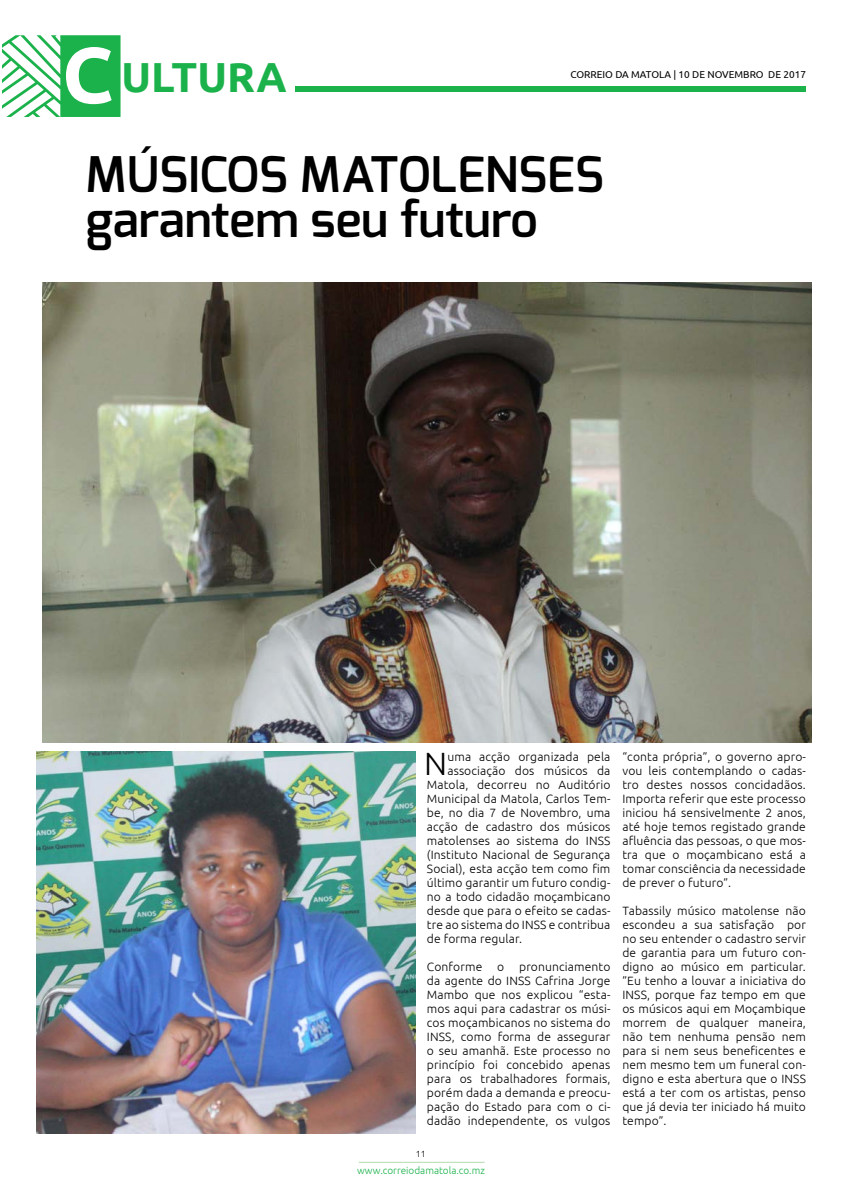
<style>
.page{position:relative;width:842px;height:1191px;background:#fff}
.page>*{position:absolute;margin:0;border:0;box-sizing:border-box;transform-origin:0 0}
.t1{font:600 49px/45px "Exo";color:#000}
.t2{font:700 42px "Ubuntu";color:#1bb24b}
.t3{font:300 32.2px "Ubuntu";color:#000}
.t4{font:300 12px/14px "Ubuntu";letter-spacing:.01em;color:#000;text-align:justify}
.t5{font:10px "Ubuntu";color:#000}
.t6{font:300 10px "Ubuntu";color:#1bb24b}
.t7{font:300 9px "Ubuntu";color:#000}
.s1{font-size:79px;color:#fff}
</style>
<div class="page">
<svg style="left:2px;top:35px;width:119px;height:82px"></svg>
<hr style="left:359px;top:1161px;width:126px;height:1px;background:#b4dbb0">
<div style="left:295px;top:86px;width:511px;height:5px;background:#1bb24b"></div>
<img style="left:43px;top:282px;width:768px;height:461px">
<img style="left:36px;top:751px;width:379px;height:382px">
<h2 class="t2" style="left:62px;top:52px;width:226px"><span class="s1">C</span> ULTURA</h2>
<p class="t5" style="left:570px;top:69px;width:237px">CORREIO DA MATOLA | 10 DE NOVEMBRO DE 2017</p>
<h1 class="t1" style="left:86px;top:151px;width:519px">MÚSICOS MATOLENSES garantem seu futuro</h1>
<h3 class="t3" style="left:424px;top:744px;width:25px">N</h3>
<p class="t4" style="left:447px;top:749px;width:165px">uma acção organizada pela</p>
<p class="t4" style="left:447px;top:763px;width:165px">associação dos músicos da</p>
<p class="t4" style="left:427px;top:777px;width:185px">Matola, decorreu no Auditório</p>
<p class="t4" style="left:427px;top:791px;width:185px">Municipal da Matola, Carlos Tem-</p>
<p class="t4" style="left:427px;top:805px;width:185px">be, no dia 7 de Novembro, uma</p>
<p class="t4" style="left:427px;top:819px;width:185px">acção de cadastro dos músicos</p>
<p class="t4" style="left:427px;top:833px;width:185px">matolenses ao sistema do INSS</p>
<p class="t4" style="left:427px;top:847px;width:185px">(Instituto Nacional de Segurança</p>
<p class="t4" style="left:427px;top:861px;width:185px">Social), esta acção tem como fim</p>
<p class="t4" style="left:427px;top:875px;width:185px">último garantir um futuro condig-</p>
<p class="t4" style="left:427px;top:889px;width:185px">no a todo cidadão moçambicano</p>
<p class="t4" style="left:427px;top:903px;width:185px">desde que para o efeito se cadas-</p>
<p class="t4" style="left:427px;top:917px;width:185px">tre ao sistema do INSS e contribua</p>
<p class="t4" style="left:427px;top:931px;width:97px">de forma regular.</p>
<p class="t4" style="left:427px;top:959px;width:185px">Conforme o pronunciamento da agente do INSS Cafrina Jorge Mambo que nos explicou “esta&shy;mos aqui para cadastrar os músi&shy;cos moçambicanos no sistema do INSS, como forma de assegurar o seu amanhã. Este processo no princípio foi concebido apenas para os trabalhadores formais, porém dada a demanda e preocu&shy;pação do Estado para com o ci&shy;dadão independente, os vulgos</p>
<p class="t7" style="left:416px;top:1148px;width:12px">11</p>
<p class="t6" style="left:357px;top:1164px;width:129px">www.correiodamatola.co.mz</p>
<p class="t4" style="left:622px;top:749px;width:185px">“conta própria”, o governo apro&shy;vou leis contemplando o cadas&shy;tro destes nossos concidadãos.<br>Importa referir que este processo iniciou há sensivelmente 2 anos, até hoje temos registado grande afluência das pessoas, o que mos&shy;tra que o moçambicano está a tomar consciência da necessidade de prever o futuro”.</p>
<p class="t4" style="left:622px;top:903px;width:185px">Tabassily músico matolense não escondeu a sua satisfação por no seu entender o cadastro servir de garantia para um futuro con&shy;digno ao músico em particular. ”Eu tenho a louvar a iniciativa do INSS, porque faz tempo em que os músicos aqui em Moçambique morrem de qualquer maneira, não tem nenhuma pensão nem para si nem seus beneficentes e nem mesmo tem um funeral con&shy;digno e esta abertura que o INSS está a ter com os artistas, penso que já devia ter iniciado há muito tempo”.</p>
</div>
